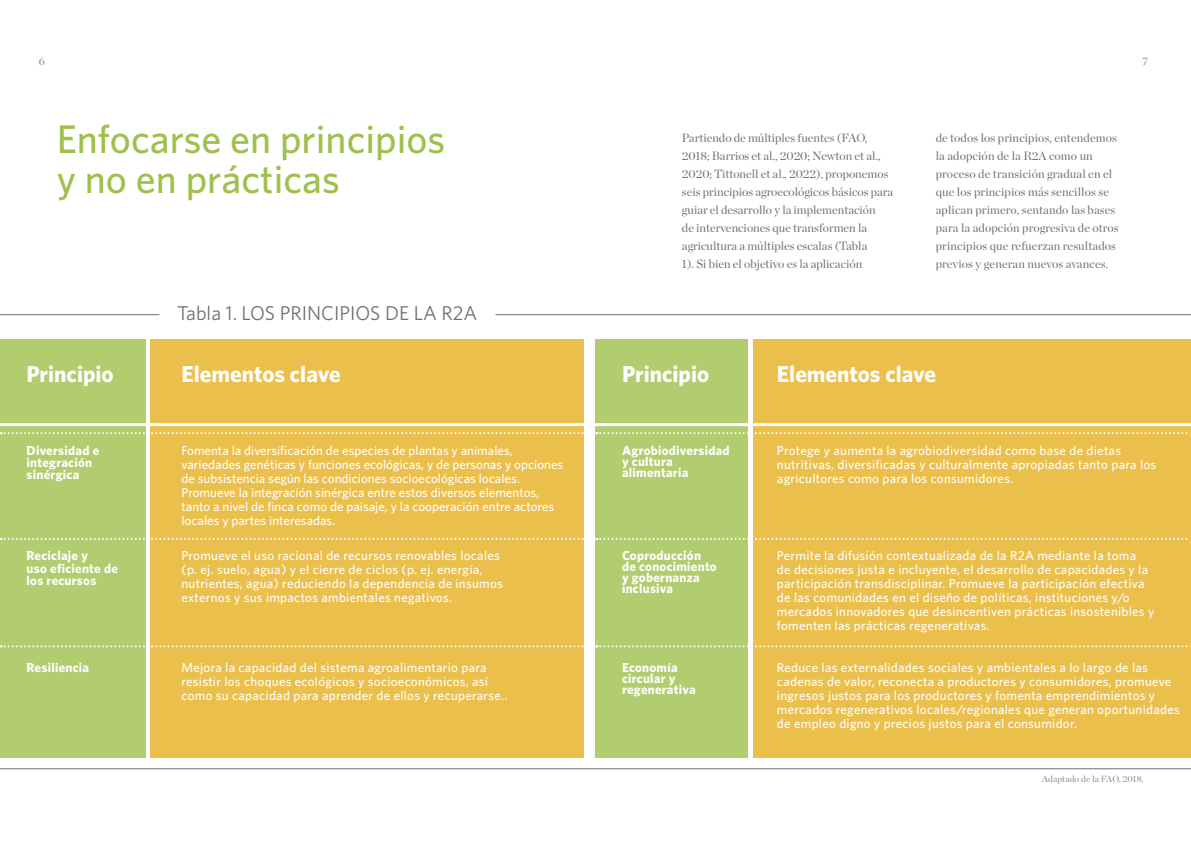
<style>
.page{position:relative;width:1191px;height:842px;background:#fff}
.page>*{position:absolute;margin:0;border:0;box-sizing:border-box;transform-origin:0 0}
.t1{font:500 40px/40px "Whitney";color:#9fc04d}
.t2{font:700 23px "Whitney";color:#fff}
.t3{font:20px "Whitney";color:#706f6f}
.t4{font:500 13px/14px "Whitney";letter-spacing:.02em;color:#fff}
.t5{font:500 13px/14px "Whitney";color:#fff}
.t6{font:700 13px/11px "Whitney";letter-spacing:.02em;color:#fff}
.t7{font:12px/18px "Chronicle Display";color:#706f6f}
.t8{font:11px "Chronicle Display";color:#878787}
.t9{font:9px "Chronicle Display";letter-spacing:.01em;color:#878787}
</style>
<div class="page">
<div style="left:0;top:339px;width:145px;height:419px;background:#b2cc70"></div>
<div style="left:595px;top:339px;width:153px;height:419px;background:#b2cc70"></div>
<div style="left:151px;top:339px;width:433px;height:419px;background:#ebbf4b"></div>
<div style="left:754px;top:339px;width:437px;height:419px;background:#ebbf4b"></div>
<hr style="left:0;top:423px;width:597px;height:3px;background:#fff">
<hr style="left:595px;top:423px;width:596px;height:3px;background:#fff">
<svg style="left:1px;top:538px;width:1187px;height:2px"></svg>
<svg style="left:1px;top:432px;width:1187px;height:2px"></svg>
<svg style="left:1px;top:645px;width:1187px;height:2px"></svg>
<hr style="left:0;top:768px;width:1191px;height:1px;background:#706f6f">
<hr style="left:0;top:314px;width:159px;height:1px;background:#706f6f">
<hr style="left:495px;top:314px;width:696px;height:1px;background:#706f6f">
<p class="t8" style="left:39px;top:52px;width:8px">6</p>
<p class="t8" style="left:1142px;top:52px;width:7px">7</p>
<h1 class="t1" style="left:57px;top:118px;width:390px">Enfocarse en principios y no en prácticas</h1>
<h3 class="t3" style="left:177px;top:301px;width:301px">Tabla 1. LOS PRINCIPIOS DE LA R2A</h3>
<p class="t7" style="left:682px;top:128px;width:213px">Partiendo de múltiples fuentes (FAO, 2018; Barrios et al., 2020; Newton et al., 2020; Tittonell et al., 2022), proponemos seis principios agroecológicos básicos para guiar el desarrollo y la implementación<br>de intervenciones que transformen la agricultura a múltiples escalas (Tabla<br>1). Si bien el objetivo es la aplicación</p>
<p class="t7" style="left:935px;top:128px;width:184px">de todos los principios, entendemos la adopción de la R2A como un proceso de transición gradual en el que los principios más sencillos se aplican primero, sentando las bases para la adopción progresiva de otros principios que refuerzan resultados previos y generan nuevos avances.</p>
<h2 class="t2" style="left:27px;top:360px;width:89px">Principio</h2>
<h2 class="t2" style="left:181px;top:360px;width:161px">Elementos clave</h2>
<h2 class="t2" style="left:622px;top:360px;width:89px">Principio</h2>
<h2 class="t2" style="left:777px;top:360px;width:161px">Elementos clave</h2>
<p class="t5" style="left:181px;top:443px;width:383px">Fomenta la diversificación de especies de plantas y animales, variedades genéticas y funciones ecológicas, y de personas y opciones de subsistencia según las condiciones socioecológicas locales.<br>Promueve la integración sinérgica entre estos diversos elementos, tanto a nivel de finca como de paisaje, y la cooperación entre actores locales y partes interesadas.</p>
<p class="t4" style="left:777px;top:443px;width:381px">Protege y aumenta la agrobiodiversidad como base de dietas nutritivas, diversificadas y culturalmente apropiadas tanto para los agricultores como para los consumidores.</p>
<p class="t4" style="left:181px;top:548px;width:323px">Promueve el uso racional de recursos renovables locales (p. ej. suelo, agua) y el cierre de ciclos (p. ej. energía, nutrientes, agua) reduciendo la dependencia de insumos externos y sus impactos ambientales negativos.</p>
<p class="t4" style="left:777px;top:548px;width:379px">Permite la difusión contextualizada de la R2A mediante la toma<br>de decisiones justa e incluyente, el desarrollo de capacidades y la participación transdisciplinar. Promueve la participación efectiva de las comunidades en el diseño de políticas, instituciones y/o mercados innovadores que desincentiven prácticas insostenibles y fomenten las prácticas regenerativas.</p>
<p class="t4" style="left:181px;top:660px;width:327px">Mejora la capacidad del sistema agroalimentario para resistir los choques ecológicos y socioeconómicos, así como su capacidad para aprender de ellos y recuperarse..</p>
<p class="t4" style="left:777px;top:660px;width:404px">Reduce las externalidades sociales y ambientales a lo largo de las cadenas de valor, reconecta a productores y consumidores, promueve ingresos justos para los productores y fomenta emprendimientos y mercados regenerativos locales/regionales que generan oportunidades de empleo digno y precios justos para el consumidor.</p>
<p class="t6" style="left:27px;top:444px;width:74px;line-height:12px">Diversidad e integración sinérgica</p>
<p class="t6" style="left:622px;top:445px;width:109px">Agrobiodiversidad y cultura alimentaria</p>
<p class="t6" style="left:27px;top:549px;width:93px;line-height:12.5px">Reciclaje y<br>uso eficiente de los recursos</p>
<p class="t6" style="left:622px;top:550px;width:96px">Coproducción de conocimiento y gobernanza inclusiva</p>
<p class="t6" style="left:27px;top:662px;width:64px">Resiliencia</p>
<p class="t6" style="left:622px;top:662px;width:75px">Economía circular y regenerativa</p>
<p class="t9" style="left:1042px;top:772px;width:103px">Adaptado de la FAO, 2018.</p>
</div>
